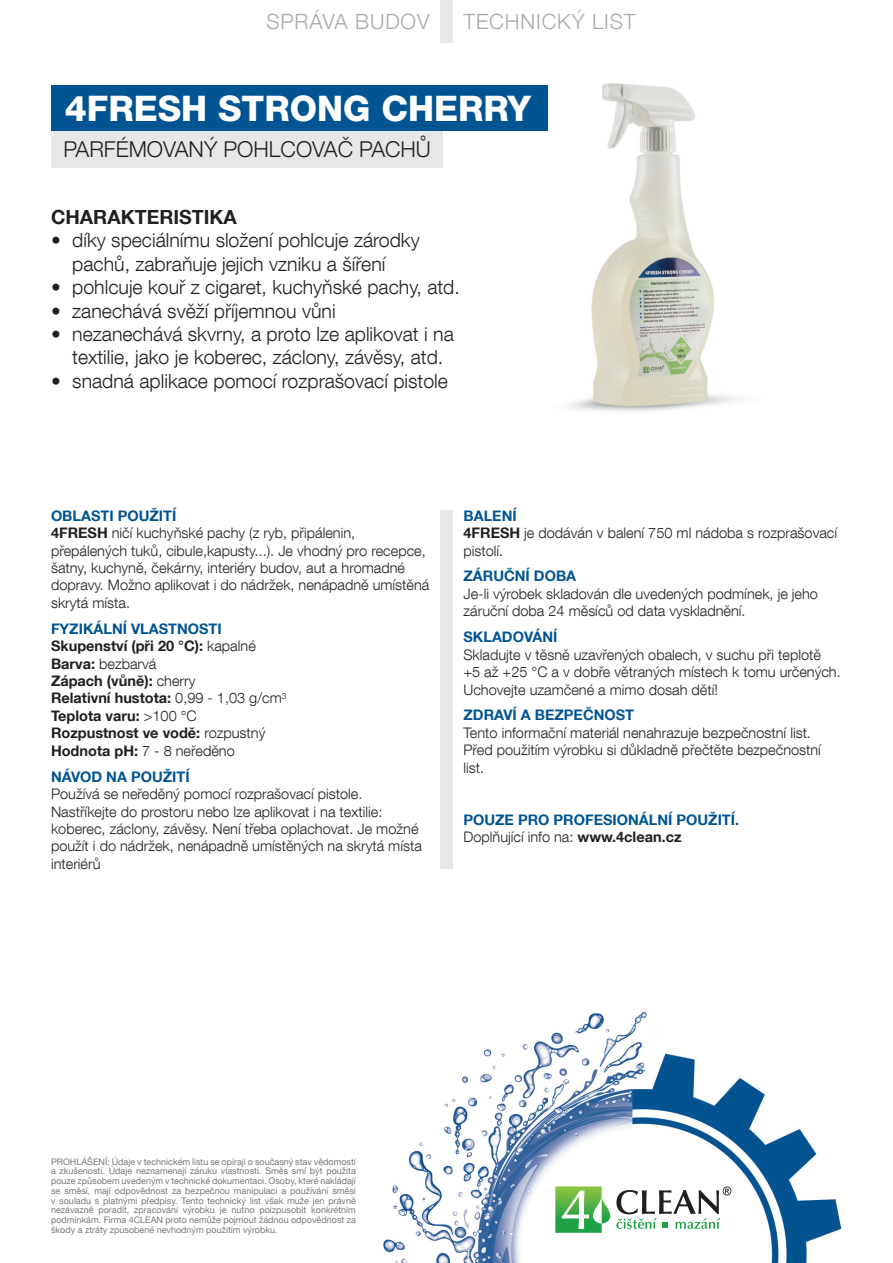
<style>
.page{position:relative;width:893px;height:1263px;background:#fff}
.page>*{position:absolute;margin:0;border:0;box-sizing:border-box;transform-origin:0 0}
.t1{font:800 35.1px "Helvetica Neue LT Com";color:#fff}
.t2{font:300 21.9px "Helvetica Neue LT Com";color:#231f20}
.t3{font:300 21px "Helvetica Neue LT Com";letter-spacing:.04em;color:#a8a9ad}
.t4{font:300 19.5px/23.4px "Helvetica Neue LT Com";color:#231f20}
.t5{font:700 19.5px "Helvetica Neue LT Com";color:#231f20}
.t6{font:300 14.55px/17.4px "Helvetica Neue LT Com";color:#231f20}
.t7{font:700 14.55px/17.4px "Helvetica Neue LT Com";color:#231f20}
.t8{font:700 14.55px/17.4px "Helvetica Neue LT Com";color:#015492}
.t9{font:9px/9.8px "Helvetica Neue LT Com";color:#75797b;text-align:justify}
.s1{font-weight:700;color:#015492}
.s2{font-weight:700}
.s3{color:#015492}
.s4{font-weight:300}
.s5{font-weight:300;color:#231f20}
.s6{color:#231f20}
</style>
<div class="page">
<img style="left:383px;top:1012px;width:459px;height:251px">
<img style="left:568px;top:83px;width:170px;height:328px">
<div style="left:555px;top:1186px;width:176px;height:47px;background:#fff"></div>
<svg style="left:555px;top:1186px;width:55px;height:47px"></svg>
<svg style="left:616px;top:1186px;width:115px;height:43px"></svg>
<div style="left:440px;top:510px;width:13px;height:359px;background:#e6e7e9"></div>
<div style="left:51px;top:131px;width:392px;height:36px;background:#e6e7e9"></div>
<div style="left:51px;top:85px;width:497px;height:46px;background:#015492"></div>
<div style="left:440px;top:0;width:13px;height:43px;background:#e6e7e9"></div>
<h3 class="t3" style="left:266px;top:8px;width:165px">SPRÁVA BUDOV</h3>
<h3 class="t3" style="left:463px;top:8px;width:173px">TECHNICKÝ LIST</h3>
<h1 class="t1" style="left:65px;top:87px;width:468px">4FRESH STRONG CHERRY</h1>
<h2 class="t2" style="left:63px;top:136px;width:369px">PARFÉMOVANÝ POHLCOVAČ PACHŮ</h2>
<h3 class="t5" style="left:51px;top:205px;width:187px">CHARAKTERISTIKA</h3>
<h3 class="t4" style="left:72px;top:228px;width:349px;text-indent:-21px">• díky speciálnímu složení pohlcuje zárodky pachů, zabraňuje jejich vzniku a šíření</h3>
<h3 class="t4" style="left:51px;top:275px;width:410px">• pohlcuje kouř z cigaret, kuchyňské pachy, atd.</h3>
<h3 class="t4" style="left:51px;top:298px;width:286px">• zanechává svěží příjemnou vůni</h3>
<h3 class="t4" style="left:51px;top:322px;width:404px;text-align:center">• nezanechává skvrny, a proto lze aplikovat i na textilie, jako je koberec, záclony, závěsy, atd.</h3>
<h3 class="t4" style="left:51px;top:369px;width:398px">• snadná aplikace pomocí rozprašovací pistole</h3>
<p class="t6" style="left:51px;top:506px;width:380px"><span class="s1">OBLASTI POUŽITÍ<br></span><span class="s2">4FRESH</span> ničí kuchyňské pachy (z ryb, připálenin, přepálených tuků, cibule,kapusty...). Je vhodný pro recepce, šatny, kuchyně, čekárny, interiéry budov, aut a hromadné dopravy. Možno aplikovat i do nádržek, nenápadně umístěná skrytá místa.</p>
<p class="t7" style="left:51px;top:619px;width:237px"><span class="s3">FYZIKÁLNÍ VLASTNOSTI<br></span>Skupenství (při 20 °C): <span class="s4">kapalné<br></span>Barva: <span class="s4">bezbarvá<br></span>Zápach (vůně): <span class="s4">cherry<br></span>Relativní hustota: <span class="s4">0,99 - 1,03 g/cm</span><sup>3<br></sup>Teplota varu: <span class="s4">&gt;100 °C<br></span>Rozpustnost ve vodě: <span class="s4">rozpustný<br></span>Hodnota pH: <span class="s4">7 - 8 neředěno</span></p>
<p class="t8" style="left:51px;top:767px;width:140px">NÁVOD NA POUŽITÍ</p>
<p class="t6" style="left:51px;top:785px;width:372px">Používá se neředěný pomocí rozprašovací pistole.<br>Nastříkejte do prostoru nebo lze aplikovat i na textilie: koberec, záclony, závěsy. Není třeba oplachovat. Je možné použít i do nádržek, nenápadně umístěných na skrytá místa interiérů</p>
<p class="t6" style="left:463px;top:506px;width:375px"><span class="s1">BALENÍ<br></span><span class="s2">4FRESH</span> je dodáván v balení 750 ml nádoba s rozprašovací pistolí.</p>
<p class="t8" style="left:463px;top:567px;width:114px">ZÁRUČNÍ DOBA</p>
<p class="t6" style="left:463px;top:585px;width:356px">Je-li výrobek skladován dle uvedených podmínek, je jeho záruční doba 24 měsíců od data vyskladnění.</p>
<p class="t8" style="left:463px;top:628px;width:95px">SKLADOVÁNÍ</p>
<p class="t6" style="left:463px;top:645px;width:379px">Skladujte v těsně uzavřených obalech, v suchu při teplotě +5 až +25 °C a v dobře větraných místech k tomu určených.<br>Uchovejte uzamčené a mimo dosah dětí!</p>
<p class="t8" style="left:463px;top:706px;width:172px">ZDRAVÍ A BEZPEČNOST</p>
<p class="t6" style="left:463px;top:724px;width:359px">Tento informační materiál nenahrazuje bezpečnostní list.<br>Před použitím výrobku si důkladně přečtěte bezpečnostní list.</p>
<p class="t8" style="left:463px;top:810px;width:277px">POUZE PRO PROFESIONÁLNÍ POUŽITÍ.<br><span class="s5">Doplňující info na:</span> <span class="s6">www.4clean.cz</span></p>
<p class="t9" style="left:51px;top:1156px;width:306px">PROHLÁŠENÍ: Údaje v technickém listu se opírají o současný stav vědomostí a zkušeností. Údaje neznamenají záruku vlastností. Směs smí být použita pouze způsobem uvedeným v technické dokumentaci. Osoby, které nakládají se směsí, mají odpovědnost za bezpečnou manipulaci a používání směsi v souladu s platnými předpisy. Tento technický list však muže jen právně nezávazně poradit, zpracování výrobku je nutno poizpusobit konkrétním podmínkám. Firma 4CLEAN proto nemůže pojmout žádnou odpovědnost za škody a ztráty zpusobené nevhodným použitím výrobku.</p>
</div>
